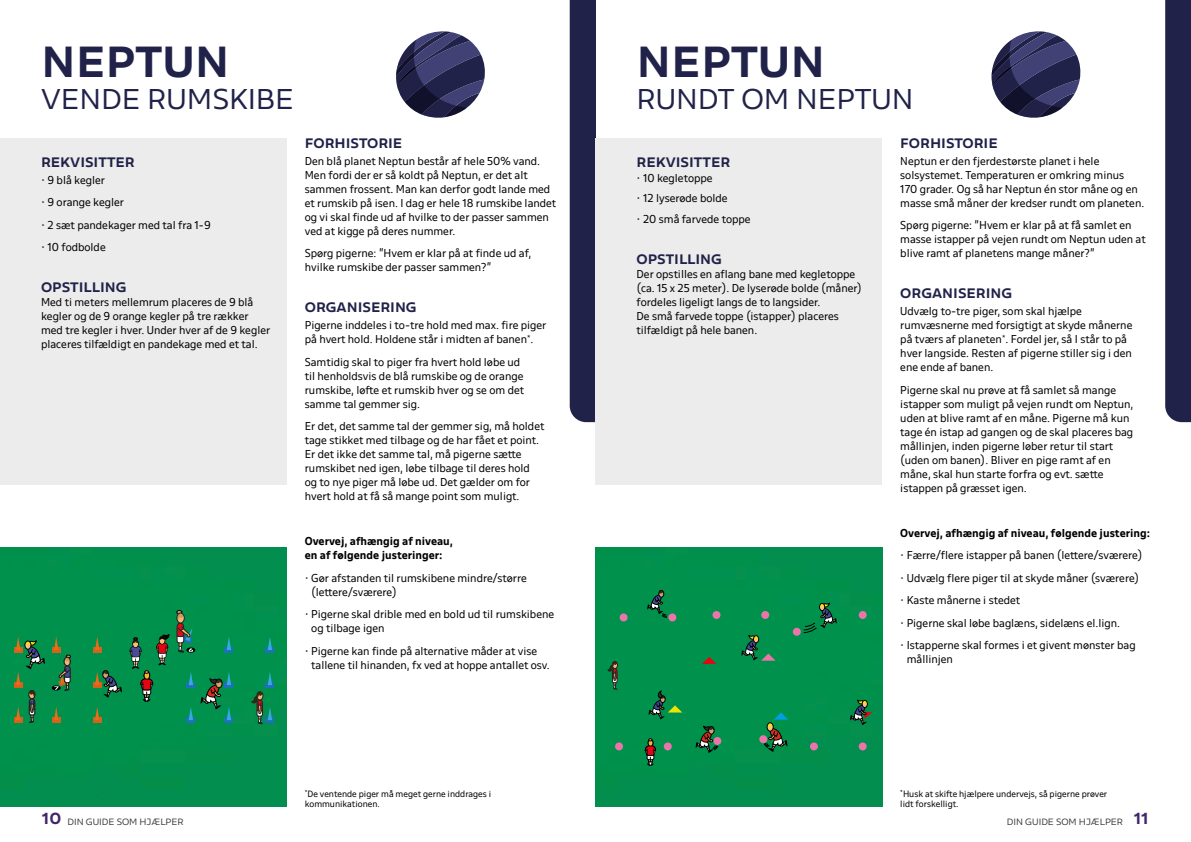
<style>
.page{position:relative;width:1191px;height:842px;background:#fff}
.page>*{position:absolute;margin:0;border:0;box-sizing:border-box;transform-origin:0 0}
.t1{font:700 expanded 38px "DBU";color:#212249}
.t2{font:expanded 25px "DBU";color:#212249}
.t3{font:700 expanded 12px "DBU";color:#212249}
.t4{font:10px/14px "DBU";color:#000}
.t5{font:700 10px/14px "DBU";color:#000}
.t6{font:8px/10px "DBU";color:#000}
.t7{font:expanded 8px "DBU";color:#3c3c3b}
.s1{font-weight:700;font-size:14px;color:#41276a}
</style>
<div class="page">
<div style="left:0;top:547px;width:287px;height:260px;background:#00914d"></div>
<div style="left:0;top:138px;width:287px;height:346px;background:#ececec"></div>
<svg style="left:396px;top:31px;width:89px;height:87px"></svg>
<div style="left:93px;top:647px;width:8px;height:5px;background:#d3631c"></div>
<svg style="left:95px;top:637px;width:4px;height:13px"></svg>
<div style="left:93px;top:682px;width:8px;height:5px;background:#d3631c"></div>
<div style="left:93px;top:717px;width:8px;height:5px;background:#d3631c"></div>
<svg style="left:95px;top:707px;width:4px;height:13px"></svg>
<div style="left:52px;top:647px;width:8px;height:5px;background:#d3631c"></div>
<div style="left:52px;top:717px;width:8px;height:5px;background:#d3631c"></div>
<svg style="left:54px;top:707px;width:4px;height:13px"></svg>
<div style="left:14px;top:647px;width:8px;height:5px;background:#d3631c"></div>
<div style="left:14px;top:682px;width:8px;height:5px;background:#d3631c"></div>
<div style="left:14px;top:717px;width:8px;height:5px;background:#d3631c"></div>
<div style="left:265px;top:647px;width:9px;height:5px;background:#1d71b8"></div>
<svg style="left:268px;top:637px;width:4px;height:13px"></svg>
<div style="left:265px;top:682px;width:9px;height:5px;background:#1d71b8"></div>
<svg style="left:268px;top:672px;width:4px;height:13px"></svg>
<div style="left:265px;top:717px;width:9px;height:5px;background:#1d71b8"></div>
<div style="left:224px;top:647px;width:9px;height:5px;background:#1d71b8"></div>
<svg style="left:227px;top:637px;width:4px;height:13px"></svg>
<div style="left:224px;top:682px;width:9px;height:5px;background:#1d71b8"></div>
<div style="left:224px;top:717px;width:9px;height:5px;background:#1d71b8"></div>
<div style="left:186px;top:682px;width:9px;height:5px;background:#1d71b8"></div>
<div style="left:186px;top:717px;width:9px;height:5px;background:#1d71b8"></div>
<svg style="left:95px;top:670px;width:27px;height:28px"></svg>
<div style="left:102px;top:670px;width:7px;height:9px;border:1px solid #020203;border-radius:50%"></div>
<svg style="left:200px;top:672px;width:31px;height:48px"></svg>
<div style="left:215px;top:679px;width:7px;height:9px;border:1px solid #020203;border-radius:50%"></div>
<div style="left:52px;top:685px;width:9px;height:5px;background:#000;border-radius:50%"></div>
<svg style="left:54px;top:637px;width:18px;height:54px"></svg>
<div style="left:63px;top:657px;width:8px;height:9px;border:1px solid #242320;border-radius:50%"></div>
<div style="left:186px;top:647px;width:9px;height:6px;background:#000;border-radius:50%"></div>
<svg style="left:248px;top:692px;width:24px;height:32px"></svg>
<div style="left:256px;top:691px;width:7px;height:9px;border:1px solid #242320;border-radius:50%"></div>
<svg style="left:16px;top:637px;width:29px;height:86px;background:#1e8247"></svg>
<div style="left:28px;top:690px;width:8px;height:9px;border:1px solid #242320;border-radius:50%"></div>
<svg style="left:129px;top:610px;width:64px;height:110px;background:#12864d"></svg>
<div style="left:595px;top:547px;width:287px;height:260px;background:#00924d"></div>
<div style="left:595px;top:138px;width:287px;height:346px;background:#ececec"></div>
<svg style="left:991px;top:31px;width:90px;height:87px"></svg>
<div style="left:615px;top:742px;width:8px;height:8px;background:#ed74aa;border-radius:50%"></div>
<div style="left:664px;top:742px;width:8px;height:8px;background:#ed74aa;border-radius:50%"></div>
<div style="left:713px;top:737px;width:8px;height:8px;background:#ed74aa;border-radius:50%"></div>
<div style="left:759px;top:735px;width:8px;height:8px;background:#ed74aa;border-radius:50%"></div>
<div style="left:810px;top:742px;width:8px;height:8px;background:#ed74aa;border-radius:50%"></div>
<div style="left:858px;top:742px;width:8px;height:8px;background:#ed74aa;border-radius:50%"></div>
<div style="left:668px;top:613px;width:8px;height:8px;background:#ed74aa;border-radius:50%"></div>
<div style="left:619px;top:613px;width:8px;height:8px;background:#ed74aa;border-radius:50%"></div>
<div style="left:712px;top:611px;width:8px;height:8px;background:#ed74aa;border-radius:50%"></div>
<div style="left:761px;top:611px;width:8px;height:8px;background:#ed74aa;border-radius:50%"></div>
<div style="left:793px;top:628px;width:7px;height:8px;background:#ed74aa;border-radius:50%"></div>
<div style="left:858px;top:611px;width:8px;height:8px;background:#ed74aa;border-radius:50%"></div>
<svg style="left:644px;top:738px;width:12px;height:28px"></svg>
<svg style="left:850px;top:698px;width:22px;height:27px"></svg>
<div style="left:861px;top:700px;width:6px;height:8px;border:1px solid #020203;border-radius:50%"></div>
<svg style="left:702px;top:657px;width:14px;height:7px"></svg>
<svg style="left:741px;top:633px;width:34px;height:28px"></svg>
<svg style="left:695px;top:724px;width:23px;height:29px"></svg>
<svg style="left:764px;top:712px;width:24px;height:40px"></svg>
<svg style="left:648px;top:690px;width:34px;height:29px"></svg>
<svg style="left:803px;top:601px;width:34px;height:32px"></svg>
<svg style="left:647px;top:590px;width:20px;height:27px"></svg>
<svg style="left:606px;top:661px;width:12px;height:29px"></svg>
<div style="left:612px;top:661px;width:6px;height:8px;border:1px solid #242320;border-radius:50%"></div>
<div style="left:570px;top:0;width:26px;height:422px;background:#212249"></div>
<svg style="left:1165px;top:0;width:26px;height:422px;background:#25264d"></svg>
<h1 class="t1" style="left:41px;top:36px;width:190px">NEPTUN</h1>
<h2 class="t2" style="left:41px;top:82px;width:254px">VENDE RUMSKIBE</h2>
<p class="t3" style="left:41px;top:154px;width:95px">REKVISITTER</p>
<p class="t4" style="left:41px;top:173px;width:65px">• 9 blå kegler</p>
<p class="t4" style="left:41px;top:195px;width:85px">• 9 orange kegler</p>
<p class="t4" style="left:41px;top:218px;width:171px">• 2 sæt pandekager med tal fra 1-9</p>
<p class="t4" style="left:41px;top:240px;width:66px">• 10 fodbolde</p>
<p class="t3" style="left:41px;top:279px;width:87px">OPSTILLING</p>
<p class="t4" style="left:41px;top:295px;width:231px">Med ti meters mellemrum placeres de 9 blå kegler og de 9 orange kegler på tre rækker med tre kegler i hver. Under hver af de 9 kegler placeres tilfældigt en pandekage med et tal.</p>
<p class="t3" style="left:305px;top:135px;width:99px">FORHISTORIE</p>
<p class="t4" style="left:305px;top:154px;width:253px">Den blå planet Neptun består af hele 50% vand.<br>Men fordi der er så koldt på Neptun, er det alt sammen frossent. Man kan derfor godt lande med et rumskib på isen. I dag er hele 18 rumskibe landet og vi skal finde ud af hvilke to der passer sammen ved at kigge på deres nummer.</p>
<p class="t4" style="left:305px;top:246px;width:228px">Spørg pigerne: ”Hvem er klar på at finde ud af, hvilke rumskibe der passer sammen?”</p>
<p class="t3" style="left:305px;top:299px;width:113px">ORGANISERING</p>
<p class="t4" style="left:305px;top:318px;width:243px">Pigerne inddeles i to-tre hold med max. fire piger på hvert hold. Holdene står i midten af banen<sup>*</sup>.</p>
<p class="t4" style="left:305px;top:355px;width:221px">Samtidig skal to piger fra hvert hold løbe ud til henholdsvis de blå rumskibe og de orange rumskibe, løfte et rumskib hver og se om det samme tal gemmer sig.</p>
<p class="t4" style="left:305px;top:419px;width:241px">Er det, det samme tal der gemmer sig, må holdet tage stikket med tilbage og de har fået et point.<br>Er det ikke det samme tal, må pigerne sætte rumskibet ned igen, løbe tilbage til deres hold og to nye piger må løbe ud. Det gælder om for hvert hold at få så mange point som muligt.</p>
<p class="t5" style="left:305px;top:534px;width:150px">Overvej, afhængig af niveau, en af følgende justeringer:</p>
<p class="t4" style="left:311px;top:571px;width:217px;text-indent:-6px">• Gør afstanden til rumskibene mindre/større (lettere/sværere)</p>
<p class="t4" style="left:311px;top:607px;width:244px;text-indent:-6px">• Pigerne skal drible med en bold ud til rumskibene og tilbage igen</p>
<p class="t4" style="left:311px;top:644px;width:240px;text-indent:-6px">• Pigerne kan finde på alternative måder at vise tallene til hinanden, fx ved at hoppe antallet osv.</p>
<p class="t6" style="left:305px;top:788px;width:188px"><sup>*</sup>De ventende piger må meget gerne inddrages i kommunikationen.</p>
<h1 class="t1" style="left:636px;top:36px;width:190px">NEPTUN</h1>
<h2 class="t2" style="left:636px;top:82px;width:278px">RUNDT OM NEPTUN</h2>
<p class="t3" style="left:900px;top:135px;width:99px">FORHISTORIE</p>
<p class="t4" style="left:900px;top:154px;width:245px">Neptun er den fjerdestørste planet i hele solsystemet. Temperaturen er omkring minus<br>170 grader. Og så har Neptun én stor måne og en masse små måner der kredser rundt om planeten.</p>
<p class="t4" style="left:900px;top:218px;width:247px">Spørg pigerne: ”Hvem er klar på at få samlet en masse istapper på vejen rundt om Neptun uden at blive ramt af planetens mange måner?”</p>
<p class="t3" style="left:900px;top:285px;width:113px">ORGANISERING</p>
<p class="t4" style="left:900px;top:304px;width:234px">Udvælg to-tre piger, som skal hjælpe rumvæsnerne med forsigtigt at skyde månerne på tværs af planeten<sup>*</sup>. Fordel jer, så I står to på hver langside. Resten af pigerne stiller sig i den ene ende af banen.</p>
<p class="t4" style="left:900px;top:383px;width:235px">Pigerne skal nu prøve at få samlet så mange istapper som muligt på vejen rundt om Neptun, uden at blive ramt af en måne. Pigerne må kun tage én istap ad gangen og de skal placeres bag mållinjen, inden pigerne løber retur til start (uden om banen). Bliver en pige ramt af en måne, skal hun starte forfra og evt. sætte istappen på græsset igen.</p>
<p class="t5" style="left:900px;top:526px;width:251px">Overvej, afhængig af niveau, følgende justering:</p>
<p class="t4" style="left:900px;top:548px;width:244px">• Færre/flere istapper på banen (lettere/sværere)</p>
<p class="t4" style="left:900px;top:571px;width:240px">• Udvælg flere piger til at skyde måner (sværere)</p>
<p class="t4" style="left:900px;top:593px;width:121px">• Kaste månerne i stedet</p>
<p class="t4" style="left:900px;top:616px;width:221px">• Pigerne skal løbe baglæns, sidelæns el.lign.</p>
<p class="t4" style="left:906px;top:638px;width:230px;text-indent:-6px">• Istapperne skal formes i et givent mønster bag mållinjen</p>
<p class="t3" style="left:636px;top:154px;width:95px">REKVISITTER</p>
<p class="t4" style="left:636px;top:171px;width:77px">• 10 kegletoppe</p>
<p class="t4" style="left:636px;top:191px;width:93px">• 12 lyserøde bolde</p>
<p class="t4" style="left:636px;top:212px;width:115px">• 20 små farvede toppe</p>
<p class="t3" style="left:636px;top:251px;width:87px">OPSTILLING</p>
<p class="t4" style="left:636px;top:267px;width:227px">Der opstilles en aflang bane med kegletoppe (ca. 15 x 25 meter). De lyserøde bolde (måner) fordeles ligeligt langs de to langsider.<br>De små farvede toppe (istapper) placeres tilfældigt på hele banen.</p>
<p class="t6" style="left:900px;top:788px;width:208px"><sup>*</sup>Husk at skifte hjælpere undervejs, så pigerne prøver lidt forskelligt.</p>
<p class="t7" style="left:42px;top:816px;width:143px"><span class="s1">10</span> DIN GUIDE SOM HJÆLPER</p>
<p class="t7" style="left:1007px;top:816px;width:143px">DIN GUIDE SOM HJÆLPER <span class="s1">11</span></p>
</div>
